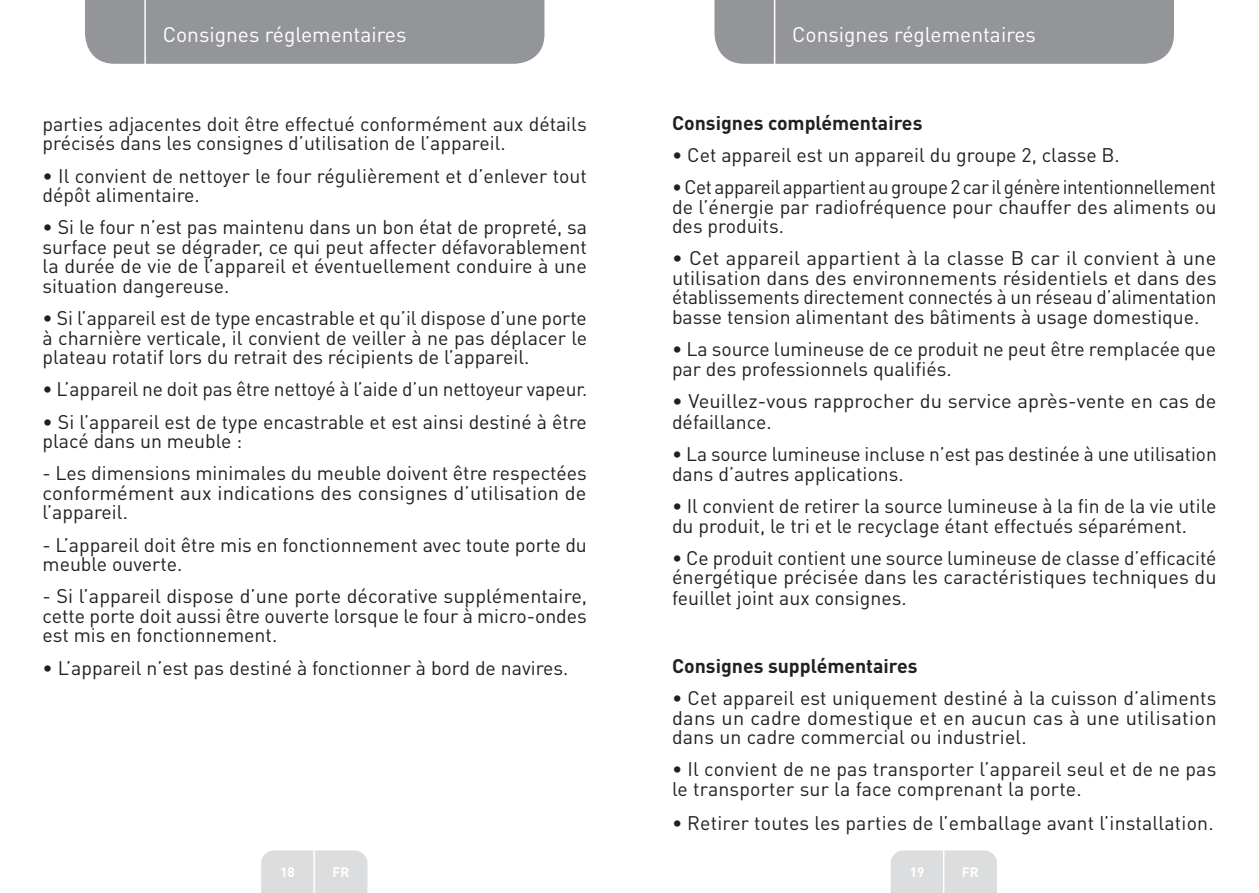
<style>
.page{position:relative;width:1259px;height:893px;background:#fff}
.page>*{position:absolute;margin:0;border:0;box-sizing:border-box;transform-origin:0 0}
.t1{font:21px "DIN Pro";color:#fff}
.Large_Text__3_2_mm{font:19.5px/19.5px "DIN Pro";color:#231f20}
.Large_Text__3_2_mm-2{font:700 19.5px "DIN Pro";color:#231f20}
.t2{font:700 13.5px "DIN Pro";color:#fff}
</style>
<div class="page">
<div style="left:85px;top:0;width:459px;height:64px;background:#939598"></div>
<div style="left:714px;top:0;width:460px;height:64px;background:#939598"></div>
<div style="left:261px;top:850px;width:106px;height:43px;background:#dcdddf"></div>
<div style="left:890px;top:850px;width:107px;height:43px;background:#dcdddf"></div>
<hr style="left:313px;top:833px;width:2px;height:60px;background:#fff">
<hr style="left:943px;top:833px;width:1px;height:60px;background:#fff">
<hr style="left:144px;top:0;width:2px;height:66px;background:#fff">
<hr style="left:774px;top:0;width:1px;height:66px;background:#fff">
<p class="t1" style="left:163px;top:20px;width:245px">Consignes réglementaires</p>
<p class="t1" style="left:792px;top:20px;width:245px">Consignes réglementaires</p>
<p class="Large_Text__3_2_mm" style="left:43px;top:113px;width:546px">parties adjacentes doit être effectué conformément aux détails précisés dans les consignes d’utilisation de l’appareil.</p>
<p class="Large_Text__3_2_mm" style="left:43px;top:165px;width:546px">• Il convient de nettoyer le four régulièrement et d’enlever tout dépôt alimentaire.</p>
<p class="Large_Text__3_2_mm" style="left:43px;top:217px;width:546px;text-align:justify">• Si le four n’est pas maintenu dans un bon état de propreté, sa surface peut se dégrader, ce qui peut affecter défavorablement la durée de vie de l’appareil et éventuellement conduire à une situation dangereuse.</p>
<p class="Large_Text__3_2_mm" style="left:43px;top:307px;width:546px;text-align:justify">• Si l’appareil est de type encastrable et qu’il dispose d’une porte à charnière verticale, il convient de veiller à ne pas déplacer le plateau rotatif lors du retrait des récipients de l’appareil.</p>
<p class="Large_Text__3_2_mm" style="left:43px;top:379px;width:546px">• L’appareil ne doit pas être nettoyé à l’aide d’un nettoyeur vapeur.</p>
<p class="Large_Text__3_2_mm" style="left:43px;top:411px;width:546px">• Si l’appareil est de type encastrable et est ainsi destiné à être placé dans un meuble :</p>
<p class="Large_Text__3_2_mm" style="left:43px;top:463px;width:546px;text-align:justify">- Les dimensions minimales du meuble doivent être respectées conformément aux indications des consignes d’utilisation de l’appareil.</p>
<p class="Large_Text__3_2_mm" style="left:43px;top:534px;width:546px">- L’appareil doit être mis en fonctionnement avec toute porte du meuble ouverte.</p>
<p class="Large_Text__3_2_mm" style="left:43px;top:586px;width:546px;text-align:justify">- Si l’appareil dispose d’une porte décorative supplémentaire, cette porte doit aussi être ouverte lorsque le four à micro-ondes est mis en fonctionnement.</p>
<p class="Large_Text__3_2_mm" style="left:43px;top:657px;width:527px">• L’appareil n’est pas destiné à fonctionner à bord de navires.</p>
<p class="Large_Text__3_2_mm-2" style="left:672px;top:109px;width:252px">Consignes complémentaires</p>
<p class="Large_Text__3_2_mm" style="left:672px;top:144px;width:449px">• Cet appareil est un appareil du groupe 2, classe B.</p>
<p class="Large_Text__3_2_mm" style="left:672px;top:177px;width:546px;text-align:justify">• Cet appareil appartient au groupe 2 car il génère intentionnellement de l’énergie par radiofréquence pour chauffer des aliments ou des produits.</p>
<p class="Large_Text__3_2_mm" style="left:672px;top:248px;width:546px;text-align:justify">• Cet appareil appartient à la classe B car il convient à une utilisation dans des environnements résidentiels et dans des établissements directement connectés à un réseau d’alimentation basse tension alimentant des bâtiments à usage domestique.</p>
<p class="Large_Text__3_2_mm" style="left:672px;top:339px;width:545px">• La source lumineuse de ce produit ne peut être remplacée que par des professionnels qualifiés.</p>
<p class="Large_Text__3_2_mm" style="left:672px;top:390px;width:546px;line-height:21px">• Veuillez-vous rapprocher du service après-vente en cas de défaillance.</p>
<p class="Large_Text__3_2_mm" style="left:672px;top:444px;width:546px">• La source lumineuse incluse n’est pas destinée à une utilisation dans d’autres applications.</p>
<p class="Large_Text__3_2_mm" style="left:672px;top:495px;width:546px">• Il convient de retirer la source lumineuse à la fin de la vie utile du produit, le tri et le recyclage étant effectués séparément.</p>
<p class="Large_Text__3_2_mm" style="left:672px;top:547px;width:546px;line-height:20.2px;text-align:justify">• Ce produit contient une source lumineuse de classe d’efficacité énergétique précisée dans les caractéristiques techniques du feuillet joint aux consignes.</p>
<p class="Large_Text__3_2_mm-2" style="left:672px;top:652px;width:247px">Consignes supplémentaires</p>
<p class="Large_Text__3_2_mm" style="left:672px;top:687px;width:546px;text-align:justify">• Cet appareil est uniquement destiné à la cuisson d’aliments dans un cadre domestique et en aucun cas à une utilisation dans un cadre commercial ou industriel.</p>
<p class="Large_Text__3_2_mm" style="left:672px;top:759px;width:546px">• Il convient de ne pas transporter l’appareil seul et de ne pas le transporter sur la face comprenant la porte.</p>
<p class="Large_Text__3_2_mm" style="left:672px;top:812px;width:543px">• Retirer toutes les parties de l’emballage avant l’installation.</p>
<p class="t2" style="left:280px;top:863px;width:16px">18</p>
<p class="t2" style="left:332px;top:863px;width:18px">FR</p>
<p class="t2" style="left:909px;top:863px;width:16px">19</p>
<p class="t2" style="left:962px;top:863px;width:18px">FR</p>
</div>
